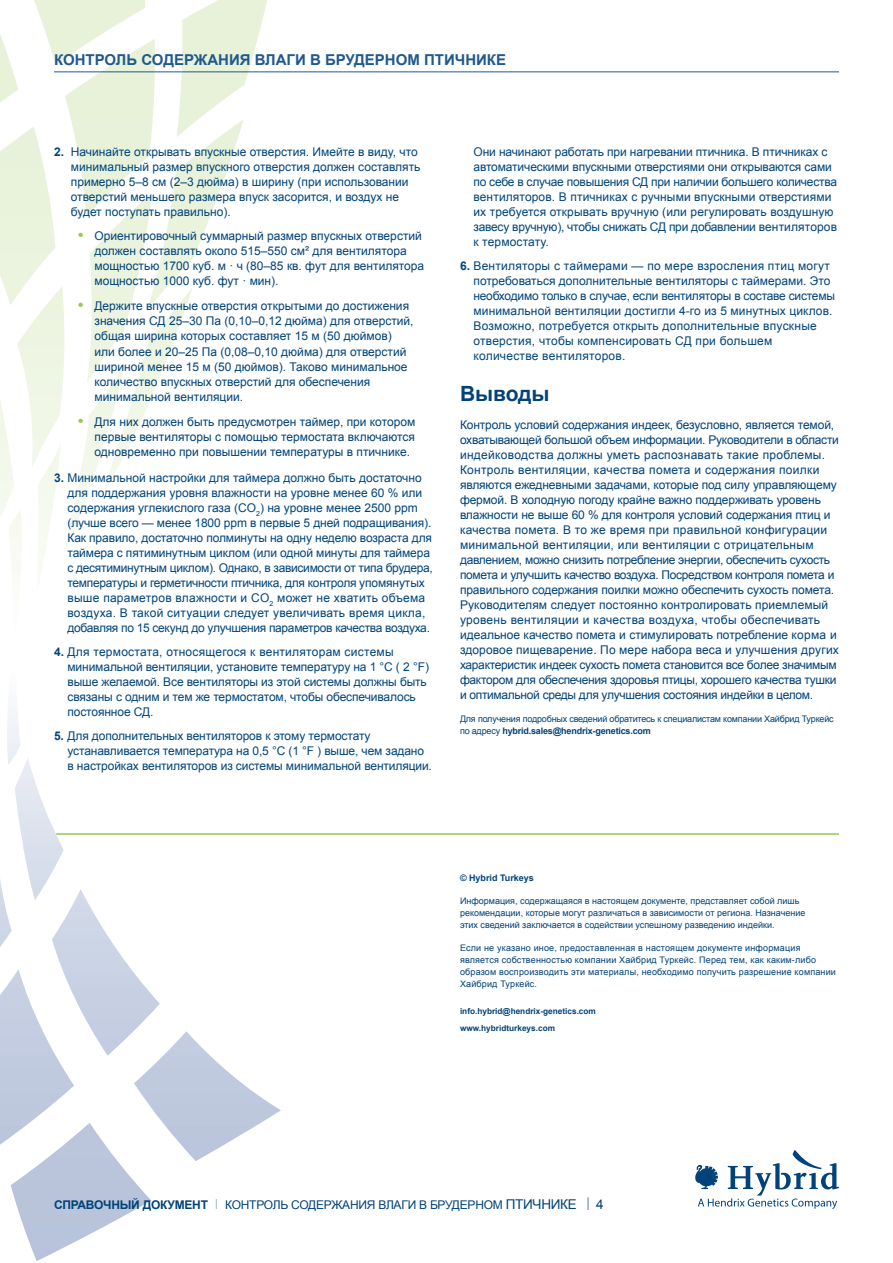
<style>
.page{position:relative;width:893px;height:1263px;background:#fff}
.page>*{position:absolute;margin:0;border:0;box-sizing:border-box;transform-origin:0 0}
.ac_header{font:700 21px "Arial";color:#004279}
.t1{font:700 15px "Arial";color:#20598e}
.ab_body{font:12px/15px "Arial";color:#004279}
.t2{font:12px/15px "Arial";letter-spacing:-.01em;color:#00447b}
.t3{font:12px/15px "Arial";letter-spacing:.01em;color:#00447b}
.ab_body-2{font:12px "Arial";letter-spacing:-.02em;color:#004279}
.ag_footer{font:9px/12px "Arial";letter-spacing:.02em;color:#004279}
.ag_footer-2{font:9px/12px "Arial";color:#004279}
.ag_footer-3{font:9px/12px "Arial";letter-spacing:-.02em;color:#004279}
.ah_footnotes{font:700 9px "Arial";color:#004279}
.ai_links{font:700 8.25px "Arial";color:#004279}
.s1{font-weight:700}
.s2{font-weight:700;font-size:15px;color:#96ca4e}
.s3{font-family:"Syntax";color:#6a86b1}
.s4{font-size:13.5px}
.s5{font-size:13.5px;color:#6a86b1}
</style>
<div class="page">
<svg style="left:0;top:0;width:270px;height:568px"></svg>
<svg style="left:0;top:711px;width:281px;height:550px"></svg>
<hr style="left:56px;top:833px;width:783px;height:2px;background:#96ca4e">
<svg style="left:695px;top:1150px;width:144px;height:59px"></svg>
<hr style="left:54px;top:72px;width:785px;height:1px;background:#20598e">
<p class="t1" style="left:54px;top:50px;width:454px">КОНТРОЛЬ СОДЕРЖАНИЯ ВЛАГИ В БРУДЕРНОМ ПТИЧНИКЕ</p>
<p class="t2" style="left:71px;top:144px;width:351px;text-indent:-17px"><span class="s1">2.</span> Начинайте открывать впускные отверстия. Имейте в виду, что минимальный размер впускного отверстия должен составлять примерно 5–8 см (2–3 дюйма) в ширину (при использовании отверстий меньшего размера впуск засорится, и воздух не будет поступать правильно).</p>
<p class="ab_body" style="left:94px;top:228px;width:331px;text-indent:-16px"><span class="s2">•</span> Ориентировочный суммарный размер впускных отверстий должен составлять около 515–550 см² для вентилятора мощностью 1700 куб. м · ч (80–85 кв. фут для вентилятора мощностью 1000 куб. фут · мин).</p>
<p class="ab_body" style="left:94px;top:299px;width:321px;text-indent:-16px"><span class="s2">•</span> Держите впускные отверстия открытыми до достижения значения СД 25–30 Па (0,10–0,12 дюйма) для отверстий, общая ширина которых составляет 15 м (50 дюймов) или более и 20–25 Па (0,08–0,10 дюйма) для отверстий шириной менее 15 м (50 дюймов). Таково минимальное количество впускных отверстий для обеспечения минимальной вентиляции.</p>
<p class="ab_body" style="left:94px;top:415px;width:322px;text-align:justify;text-indent:-16px"><span class="s2">•</span> Для них должен быть предусмотрен таймер, при котором первые вентиляторы с помощью термостата включаются одновременно при повышении температуры в птичнике.</p>
<p class="t2" style="left:68px;top:470px;width:367px;text-indent:-14px"><span class="s1">3.</span> Минимальной настройки для таймера должно быть достаточно для поддержания уровня влажности на уровне менее 60 % или содержания углекислого газа (CO<sub>2</sub>) на уровне менее 2500 ppm (лучше всего — менее 1800 ppm в первые 5 дней подращивания).<br>Как правило, достаточно полминуты на одну неделю возраста для таймера с пятиминутным циклом (или одной минуты для таймера с десятиминутным циклом). Однако, в зависимости от типа брудера, температуры и герметичности птичника, для контроля упомянутых выше параметров влажности и CO<sub>2</sub> может не хватить объема воздуха. В такой ситуации следует увеличивать время цикла, добавляя по 15 секунд до улучшения параметров качества воздуха.</p>
<p class="t2" style="left:68px;top:644px;width:363px;text-indent:-14px"><span class="s1">4.</span> Для термостата, относящегося к вентиляторам системы минимальной вентиляции, установите температуру на 1 °C ( 2 °F) выше желаемой. Все вентиляторы из этой системы должны быть связаны с одним и тем же термостатом, чтобы обеспечивалось постоянное СД.</p>
<p class="t2" style="left:68px;top:728px;width:366px;text-indent:-14px"><span class="s1">5.</span> Для дополнительных вентиляторов к этому термостату устанавливается температура на 0,5 °C (1 °F ) выше, чем задано в настройках вентиляторов из системы минимальной вентиляции.</p>
<p class="t2" style="left:473px;top:144px;width:365px">Они начинают работать при нагревании птичника. В птичниках с автоматическими впускными отверстиями они открываются сами по себе в случае повышения СД при наличии большего количества вентиляторов. В птичниках с ручными впускными отверстиями их требуется открывать вручную (или регулировать воздушную завесу вручную), чтобы снижать СД при добавлении вентиляторов к термостату.</p>
<p class="t3" style="left:473px;top:258px;width:363px;text-indent:-14px"><span class="s1">6.</span> Вентиляторы с таймерами — по мере взросления птиц могут потребоваться дополнительные вентиляторы с таймерами. Это необходимо только в случае, если вентиляторы в составе системы минимальной вентиляции достигли 4-го из 5 минутных циклов.<br>Возможно, потребуется открыть дополнительные впускные отверстия, чтобы компенсировать СД при большем количестве вентиляторов.</p>
<p class="ac_header" style="left:460px;top:379px;width:91px">Выводы</p>
<p class="ab_body" style="left:460px;top:417px;width:380px">Контроль условий содержания индеек, безусловно, является темой, охватывающей большой объем информации. Руководители в области индейководства должны уметь распознавать такие проблемы.<br>Контроль вентиляции, качества помета и содержания поилки являются ежедневными задачами, которые под силу управляющему фермой. В холодную погоду крайне важно поддерживать уровень влажности не выше 60 % для контроля условий содержания птиц и качества помета. В то же время при правильной конфигурации минимальной вентиляции, или вентиляции с отрицательным давлением, можно снизить потребление энергии, обеспечить сухость помета и улучшить качество воздуха. Посредством контроля помета и правильного содержания поилки можно обеспечить сухость помета.<br>Руководителям следует постоянно контролировать приемлемый уровень вентиляции и качества воздуха, чтобы обеспечивать идеальное качество помета и стимулировать потребление корма и здоровое пищеварение. По мере набора веса и улучшения других характеристик индеек сухость помета становится все более значимым фактором для обеспечения здоровья птицы, хорошего качества тушки и оптимальной среды для улучшения состояния индейки в целом.</p>
<p class="ag_footer-3" style="left:460px;top:713px;width:375px">Для получения подробных сведений обратитесь к специалистам компании Хайбрид Туркейс по адресу <span class="s1">hybrid.sales@hendrix-genetics.com</span></p>
<p class="ah_footnotes" style="left:460px;top:872px;width:75px">© Hybrid Turkeys</p>
<p class="ag_footer-2" style="left:460px;top:895px;width:347px">Информация, содержащаяся в настоящем документе, представляет собой лишь рекомендации, которые могут различаться в зависимости от региона. Назначение этих сведений заключается в содействии успешному разведению индейки.</p>
<p class="ag_footer" style="left:460px;top:942px;width:377px">Если не указано иное, предоставленная в настоящем документе информация является собственностью компании Хайбрид Туркейс. Перед тем, как каким-либо образом воспроизводить эти материалы, необходимо получить разрешение компании Хайбрид Туркейс.</p>
<p class="ai_links" style="left:460px;top:1006px;width:137px">info.hybrid@hendrix-genetics.com</p>
<p class="ai_links" style="left:460px;top:1022px;width:97px">www.hybridturkeys.com</p>
<p class="ab_body-2" style="left:54px;top:1197px;width:551px"><span class="s1">СПРАВОЧНЫЙ ДОКУМЕНТ</span> <span class="s3">|</span> КОНТРОЛЬ СОДЕРЖАНИЯ ВЛАГИ В БРУДЕРНОМ <span class="s4">ПТИЧНИКЕ</span> <span class="s5">|</span> <span class="s4">4</span></p>
</div>
